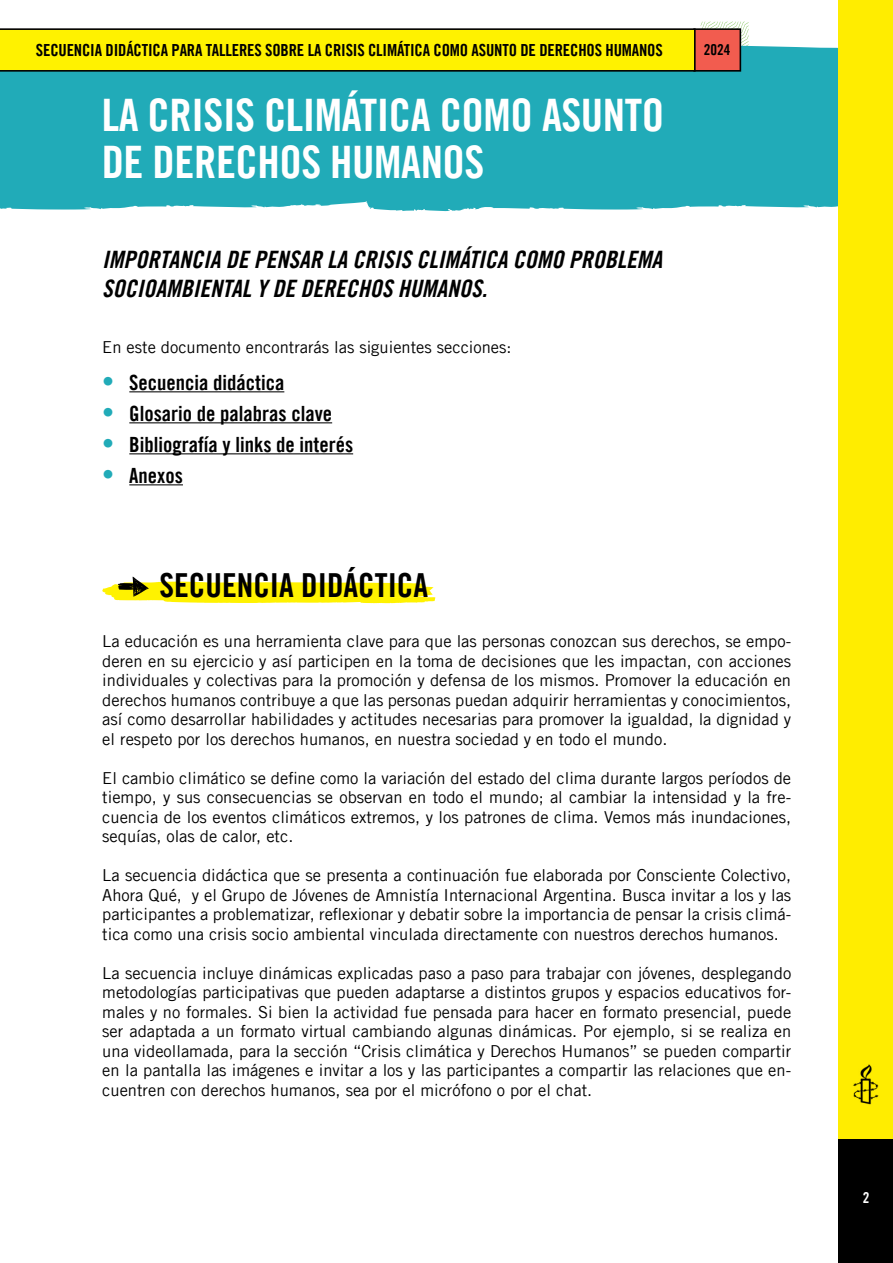
<style>
.page{position:relative;width:893px;height:1263px;background:#fff}
.page>*{position:absolute;margin:0;border:0;box-sizing:border-box;transform-origin:0 0}
.t1{font:44.85px/46.5px "Amnesty Trade Gothic Bd Cn 20";letter-spacing:-.01em;color:#fff}
.t2{font:33.15px "Amnesty Trade Gothic Bd Cn 20";color:#000}
.t3{font:24px/28.5px "Amnesty Trade Gothic Bd Cn 20 Ob";color:#000}
.t4{font:21px "Amnesty Trade Gothic Bd Cn 20";color:#000}
.t5{font:16.65px "Amnesty Trade Gothic Bd Cn 20";letter-spacing:-.01em;color:#000}
.t6{font:16.5px/19.5px "Amnesty Trade Gothic";color:#000;text-align:justify}
.t7{font:15px "Amnesty Trade Gothic Bd Cn 20";color:#000}
.t8{font:15px "Amnesty Trade Gothic Bd Cn 20";color:#fff}
.s1{font-family:"Amnesty Trade Gothic Cn 18";font-size:24px;color:#21abb8}
</style>
<div class="page">
<div style="left:0;top:72px;width:208px;height:138px;background:#21abb8"></div>
<div style="left:208px;top:40px;width:631px;height:171px;background:#21abb8"></div>
<div style="left:839px;top:0;width:54px;height:1140px;background:#ffed00"></div>
<div style="left:839px;top:1140px;width:54px;height:123px;background:#000"></div>
<img style="left:838px;top:1057px;width:41px;height:56px">
<svg style="left:0;top:22px;width:748px;height:50px;background:#eadb26"></svg>
<hr style="left:129px;top:391px;width:155px;height:1px;background:#000">
<hr style="left:129px;top:422px;width:203px;height:1px;background:#000">
<hr style="left:129px;top:453px;width:224px;height:1px;background:#000">
<hr style="left:129px;top:484px;width:54px;height:1px;background:#000">
<svg style="left:102px;top:577px;width:334px;height:26px"></svg>
<p class="t5" style="left:36px;top:40px;width:628px">SECUENCIA DIDÁCTICA PARA TALLERES SOBRE LA CRISIS CLIMÁTICA COMO ASUNTO DE DERECHOS HUMANOS</p>
<h1 class="t1" style="left:102px;top:92px;width:564px">LA CRISIS CLIMÁTICA COMO ASUNTO<br>DE DERECHOS HUMANOS</h1>
<h3 class="t3" style="left:102px;top:245px;width:561px">IMPORTANCIA DE PENSAR LA CRISIS CLIMÁTICA COMO PROBLEMA<br>SOCIOAMBIENTAL Y DE DERECHOS HUMANOS.</h3>
<p class="t6" style="left:102px;top:337px;width:411px">En este documento encontrarás las siguientes secciones:</p>
<p class="t4" style="left:102px;top:369px;width:184px"><span class="s1">•</span> Secuencia didáctica</p>
<p class="t4" style="left:102px;top:400px;width:231px"><span class="s1">•</span> Glosario de palabras clave</p>
<p class="t4" style="left:102px;top:431px;width:252px"><span class="s1">•</span> Bibliografía y links de interés</p>
<p class="t4" style="left:102px;top:462px;width:82px"><span class="s1">•</span> Anexos</p>
<p class="t7" style="left:704px;top:40px;width:28px">2024</p>
<h2 class="t2" style="left:160px;top:565px;width:270px">SECUENCIA DIDÁCTICA</h2>
<p class="t6" style="left:102px;top:631px;width:690px">La educación es una herramienta clave para que las personas conozcan sus derechos, se empo&shy;deren en su ejercicio y así participen en la toma de decisiones que les impactan, con acciones individuales y colectivas para la promoción y defensa de los mismos. Promover la educación en derechos humanos contribuye a que las personas puedan adquirir herramientas y conocimientos, así como desarrollar habilidades y actitudes necesarias para promover la igualdad, la dignidad y el respeto por los derechos humanos, en nuestra sociedad y en todo el mundo.</p>
<p class="t6" style="left:102px;top:768px;width:690px">El cambio climático se define como la variación del estado del clima durante largos períodos de tiempo, y sus consecuencias se observan en todo el mundo; al cambiar la intensidad y la fre&shy;cuencia de los eventos climáticos extremos, y los patrones de clima. Vemos más inundaciones, sequías, olas de calor, etc.</p>
<p class="t6" style="left:102px;top:865px;width:690px">La secuencia didáctica que se presenta a continuación fue elaborada por Consciente Colectivo, Ahora Qué, y el Grupo de Jóvenes de Amnistía Internacional Argentina. Busca invitar a los y las participantes a problematizar, reflexionar y debatir sobre la importancia de pensar la crisis climá&shy;tica como una crisis socio ambiental vinculada directamente con nuestros derechos humanos.</p>
<p class="t6" style="left:102px;top:963px;width:690px">La secuencia incluye dinámicas explicadas paso a paso para trabajar con jóvenes, desplegando metodologías participativas que pueden adaptarse a distintos grupos y espacios educativos for&shy;males y no formales. Si bien la actividad fue pensada para hacer en formato presencial, puede ser adaptada a un formato virtual cambiando algunas dinámicas. Por ejemplo, si se realiza en una videollamada, para la sección “Crisis climática y Derechos Humanos” se pueden compartir en la pantalla las imágenes e invitar a los y las participantes a compartir las relaciones que en&shy;cuentren con derechos humanos, sea por el micrófono o por el chat.</p>
<p class="t8" style="left:863px;top:1189px;width:8px">2</p>
</div>
